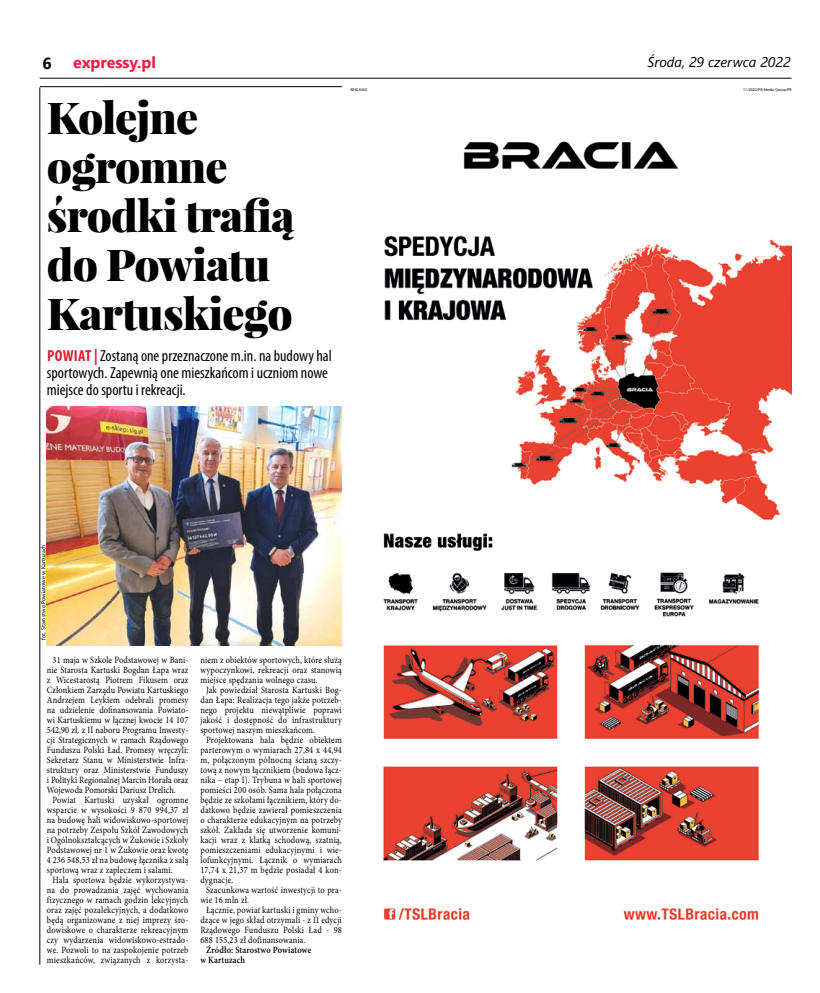
<style>
.page{position:relative;width:820px;height:993px;background:#fff}
.page>*{position:absolute;margin:0;border:0;box-sizing:border-box;transform-origin:0 0}
.t1{font:900 44px/49px "Playfair Display";letter-spacing:-.02em;color:#000}
.t2{font:condensed 16px/17px "Myriad Pro";color:#000}
.t3{font:700 16px "Segoe UI";color:#ed1942}
.t4{font:700 16px "Segoe UI";color:#000}
.t5{font:italic 14px "Segoe UI";color:#000}
.t6{font:9.6px "Minion Pro";letter-spacing:.015em;color:#000;scale:.87 1}
.t7{font:600 9.6px/10px "Minion Pro";letter-spacing:.015em;color:#000;scale:.87 1}
.t8{font:6px "Myriad Pro";color:#000}
.t9{font:4px "Myriad Pro";color:#000}
.t10{font:4px "Myriad Pro";letter-spacing:.02em;color:#000}
.s1{font-weight:700;color:#db2233}
</style>
<div class="page">
<hr style="left:40px;top:78px;width:751px;height:1px;background:#000">
<img style="left:383px;top:141px;width:408px;height:779px">
<hr style="left:40px;top:86px;width:302px;height:1px;background:#000">
<hr style="left:40px;top:87px;width:1px;height:877px;background:#000">
<img style="left:47px;top:406px;width:295px;height:239px">
<h2 class="t4" style="left:43px;top:48px;width:11px">6</h2>
<h2 class="t3" style="left:73px;top:48px;width:84px">expressy.pl</h2>
<h3 class="t5" style="left:647px;top:49px;width:144px">Środa, 29 czerwca 2022</h3>
<p class="t10" style="left:350px;top:87px;width:18px">Reklama</p>
<p class="t9" style="left:743px;top:87px;width:50px">11/2022/PR-Media-Group/PR</p>
<h1 class="t1" style="left:47px;top:93px;width:249px">Kolejne ogromne środki trafią do Powiatu<br>Kartuskiego</h1>
<h2 class="t2" style="left:47px;top:346px;width:286px"><span class="s1">POWIAT |</span> Zostaną one przeznaczone m.in. na budowy hal sportowych. Zapewnią one mieszkańcom i uczniom nowe miejsce do sportu i rekreacji.</h2>
<p class="t8" style="left:40px;top:639px;width:97px;rotate:-90deg">fot. Starostwo Powiatowe w Kartuzach</p>
<p class="t6" style="left:53px;top:653px;width:157px">31 maja w Szkole Podstawowej w Bani-</p>
<p class="t6" style="left:47px;top:663px;width:164px">nie Starosta Kartuski Bogdan Łapa wraz</p>
<p class="t6" style="left:47px;top:673px;width:164px">z Wicestarostą Piotrem Fikusem oraz</p>
<p class="t6" style="left:47px;top:683px;width:164px">Członkiem Zarządu Powiatu Kartuskiego</p>
<p class="t6" style="left:47px;top:693px;width:164px">Andrzejem Leykiem odebrali promesy</p>
<p class="t6" style="left:47px;top:703px;width:164px">na udzielenie dofinansowania Powiato-</p>
<p class="t6" style="left:47px;top:713px;width:164px">wi Kartuskiemu w łącznej kwocie 14 107</p>
<p class="t6" style="left:47px;top:723px;width:164px">542,90 zł. z II naboru Programu Inwesty-</p>
<p class="t6" style="left:47px;top:733px;width:164px">cji Strategicznych w ramach Rządowego</p>
<p class="t6" style="left:47px;top:743px;width:164px">Funduszu Polski Ład. Promesy wręczyli:</p>
<p class="t6" style="left:47px;top:753px;width:164px">Sekretarz Stanu w Ministerstwie Infra-</p>
<p class="t6" style="left:47px;top:763px;width:164px">struktury oraz Ministerstwie Funduszy</p>
<p class="t6" style="left:47px;top:773px;width:164px">i Polityki Regionalnej Marcin Horała oraz</p>
<p class="t6" style="left:47px;top:783px;width:150px">Wojewoda Pomorski Dariusz Drelich.</p>
<p class="t6" style="left:53px;top:793px;width:157px">Powiat Kartuski uzyskał ogromne</p>
<p class="t6" style="left:47px;top:803px;width:164px">wsparcie w wysokości 9 870 994,37 zł</p>
<p class="t6" style="left:47px;top:813px;width:164px">na budowę hali widowiskowo-sportowej</p>
<p class="t6" style="left:47px;top:823px;width:164px">na potrzeby Zespołu Szkół Zawodowych</p>
<p class="t6" style="left:47px;top:833px;width:164px">i Ogólnokształcących w Żukowie i Szkoły</p>
<p class="t6" style="left:47px;top:843px;width:164px">Podstawowej nr 1 w Żukowie oraz kwotę</p>
<p class="t6" style="left:47px;top:853px;width:164px">4 236 548,53 zł na budowę łącznika z salą</p>
<p class="t6" style="left:47px;top:863px;width:146px">sportową wraz z zapleczem i salami.</p>
<p class="t6" style="left:53px;top:873px;width:157px">Hala sportowa będzie wykorzystywa-</p>
<p class="t6" style="left:47px;top:883px;width:164px">na do prowadzania zajęć wychowania</p>
<p class="t6" style="left:47px;top:893px;width:164px">fizycznego w ramach godzin lekcyjnych</p>
<p class="t6" style="left:47px;top:903px;width:164px">oraz zajęć pozalekcyjnych, a dodatkowo</p>
<p class="t6" style="left:47px;top:913px;width:164px">będą organizowane z niej imprezy śro-</p>
<p class="t6" style="left:47px;top:923px;width:164px">dowiskowe o charakterze rekreacyjnym</p>
<p class="t6" style="left:47px;top:933px;width:164px">czy wydarzenia widowiskowo-estrado-</p>
<p class="t6" style="left:47px;top:943px;width:164px">we. Pozwoli to na zaspokojenie potrzeb</p>
<p class="t6" style="left:47px;top:953px;width:164px">mieszkańców, związanych z korzysta-</p>
<p class="t6" style="left:200px;top:653px;width:164px">niem z obiektów sportowych, które służą</p>
<p class="t6" style="left:200px;top:663px;width:164px">wypoczynkowi, rekreacji oraz stanowią</p>
<p class="t6" style="left:200px;top:673px;width:136px">miejsce spędzania wolnego czasu.</p>
<p class="t6" style="left:206px;top:683px;width:157px">Jak powiedział Starosta Kartuski Bog-</p>
<p class="t6" style="left:200px;top:693px;width:164px">dan Łapa: Realizacja tego jakże potrzeb-</p>
<p class="t6" style="left:200px;top:703px;width:164px">nego projektu niewątpliwie poprawi</p>
<p class="t6" style="left:200px;top:713px;width:164px">jakość i dostępność do infrastruktury</p>
<p class="t6" style="left:200px;top:723px;width:133px">sportowej naszym mieszkańcom.</p>
<p class="t6" style="left:206px;top:733px;width:157px">Projektowana hala będzie obiektem</p>
<p class="t6" style="left:200px;top:743px;width:164px">parterowym o wymiarach 27,84 x 44,94</p>
<p class="t6" style="left:200px;top:753px;width:164px">m, połączonym północną ścianą szczy-</p>
<p class="t6" style="left:200px;top:763px;width:164px">tową z nowym łącznikiem (budowa łącz-</p>
<p class="t6" style="left:200px;top:773px;width:164px">nika – etap I). Trybuna w hali sportowej</p>
<p class="t6" style="left:200px;top:783px;width:164px">pomieści 200 osób. Sama hala połączona</p>
<p class="t6" style="left:200px;top:793px;width:164px">będzie ze szkołami łącznikiem, który do-</p>
<p class="t6" style="left:200px;top:803px;width:164px">datkowo będzie zawierał pomieszczenia</p>
<p class="t6" style="left:200px;top:813px;width:164px">o charakterze edukacyjnym na potrzeby</p>
<p class="t6" style="left:200px;top:823px;width:164px">szkół. Zakłada się utworzenie komuni-</p>
<p class="t6" style="left:200px;top:833px;width:164px">kacji wraz z klatką schodową, szatnią,</p>
<p class="t6" style="left:200px;top:843px;width:164px">pomieszczeniami edukacyjnymi i wie-</p>
<p class="t6" style="left:200px;top:853px;width:164px">lofunkcyjnymi. Łącznik o wymiarach</p>
<p class="t6" style="left:200px;top:863px;width:164px">17,74 x 21,37 m będzie posiadał 4 kon-</p>
<p class="t6" style="left:200px;top:873px;width:39px">dygnacje.</p>
<p class="t6" style="left:206px;top:883px;width:157px">Szacunkowa wartość inwestycji to pra-</p>
<p class="t6" style="left:200px;top:893px;width:57px">wie 16 mln zł.</p>
<p class="t6" style="left:206px;top:903px;width:157px">Łącznie, powiat kartuski i gminy wcho-</p>
<p class="t6" style="left:200px;top:913px;width:164px">dzące w jego skład otrzymali - z II edycji</p>
<p class="t6" style="left:200px;top:923px;width:164px">Rządowego Funduszu Polski Ład - 98</p>
<p class="t6" style="left:200px;top:933px;width:122px">688 155,23 zł dofinansowania.</p>
<p class="t7" style="left:200px;top:944px;width:129px;text-indent:6px">Źródło: Starostwo Powiatowe w Kartuzach</p>
</div>
